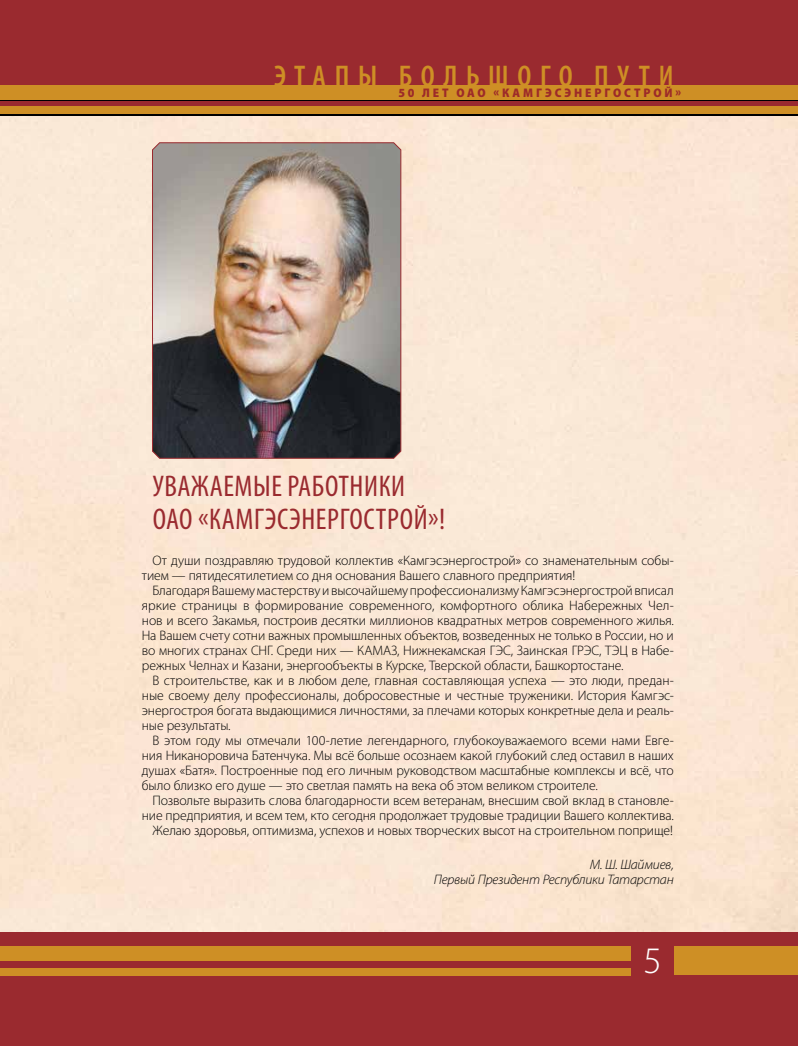
<style>
.page{position:relative;width:798px;height:1046px;background:#fff}
.page>*{position:absolute;margin:0;border:0;box-sizing:border-box;transform-origin:0 0}
.t1{font:300 37.5px "Myriad Pro";color:#fff}
.t2{font:condensed 30px/32.5px "Myriad Pro";letter-spacing:.02em;color:#9a2a2f}
.t3{font:600 condensed 30px "Myriad Pro";letter-spacing:.29em;color:#ce8f25}
.t4{font:300 13.75px/15px "Myriad Pro";letter-spacing:-.005em;color:#000;text-align:justify}
.t5{font:italic 300 13.75px/15px "Myriad Pro";letter-spacing:-.015em;color:#000;text-align:right}
.t6{font:900 semi-condensed 12.5px "Myriad Pro";letter-spacing:.23em;color:#9d2b29}
</style>
<div class="page">
<div style="left:0;top:115px;width:797px;height:817px;background:#fae6d5"></div>
<div style="left:0;top:932px;width:797px;height:113px;background:#9a2a2f"></div>
<div style="left:0;top:0;width:797px;height:113px;background:#9a2a2f"></div>
<div style="left:0;top:87px;width:797px;height:14px;background:#ce8f25"></div>
<div style="left:0;top:108px;width:797px;height:7px;background:#ce8f25"></div>
<div style="left:673px;top:946px;width:124px;height:28px;background:#ce8f25"></div>
<div style="left:0;top:946px;width:673px;height:14px;background:#ce8f25"></div>
<div style="left:0;top:967px;width:673px;height:7px;background:#ce8f25"></div>
<div style="left:0;top:85px;width:797px;height:14px;background:#ce8f25"></div>
<div style="left:0;top:106px;width:797px;height:7px;background:#ce8f25"></div>
<div style="left:631px;top:944px;width:42px;height:32px;background:#9a2a2f"></div>
<img style="left:151px;top:141px;width:250px;height:318px">
<h2 class="t3" style="left:274px;top:60px;width:401px">ЭТАПЫ БОЛЬШОГО ПУТИ</h2>
<p class="t6" style="left:398px;top:86px;width:284px">50 ЛЕТ ОАО «КАМГЭСЭНЕРГОСТРОЙ»</p>
<h2 class="t2" style="left:153px;top:470px;width:294px">УВАЖАЕМЫЕ РАБОТНИКИ<br>ОАО «КАМГЭСЭНЕРГОСТРОЙ»!</h2>
<p class="t4" style="left:142px;top:553px;width:533px;text-indent:11px">От души поздравляю трудовой коллектив «Камгэсэнергострой» со знаменательным собы&shy;тием — пятидесятилетием со дня основания Вашего славного предприятия!</p>
<p class="t4" style="left:142px;top:583px;width:533px;text-indent:11px">Благодаря Вашему мастерству и высочайшему профессионализму Камгэсэнергострой вписал яркие страницы в формирование современного, комфортного облика Набережных Чел&shy;нов и всего Закамья, построив десятки миллионов квадратных метров современного жилья.<br>На -Вашем счету сотни важных промышленных объектов, возведенных не только в России, но и во многих странах СНГ. Среди них — КАМАЗ, Нижнекамская ГЭС, Заинская ГРЭС, ТЭЦ в Набе&shy;режных Челнах и Казани, энергообъекты в Курске, Тверской области, Башкортостане.</p>
<p class="t4" style="left:142px;top:673px;width:533px;text-indent:11px">В строительстве, как и в любом деле, главная составляющая успеха — это люди, предан&shy;ные своему делу профессионалы, добросовестные и честные труженики. История Камгэс&shy;энергостроя богата выдающимися личностями, за плечами которых конкретные дела и реаль&shy;ные результаты.</p>
<p class="t4" style="left:142px;top:733px;width:533px;text-indent:11px">В этом году мы отмечали 100-летие легендарного, глубокоуважаемого всеми нами Евге&shy;ния Никаноровича Батенчука. Мы всё больше осознаем какой глубокий след оставил в наших душах «Батя». Построенные под его личным руководством масштабные комплексы и всё, что было близко его душе — это светлая память на века об этом великом строителе.</p>
<p class="t4" style="left:142px;top:793px;width:533px;text-align:right">Позвольте выразить слова благодарности всем ветеранам, внесшим свой вклад в становле&shy;ние предприятия, и всем тем, кто сегодня продолжает трудовые традиции Вашего коллектива.<br>Желаю здоровья, оптимизма, успехов и новых творческих высот на строительном поприще!</p>
<p class="t5" style="left:434px;top:856px;width:241px">М. Ш. Шаймиев,<br>Первый Президент Республики Татарстан</p>
<h1 class="t1" style="left:643px;top:939px;width:20px">5</h1>
</div>
